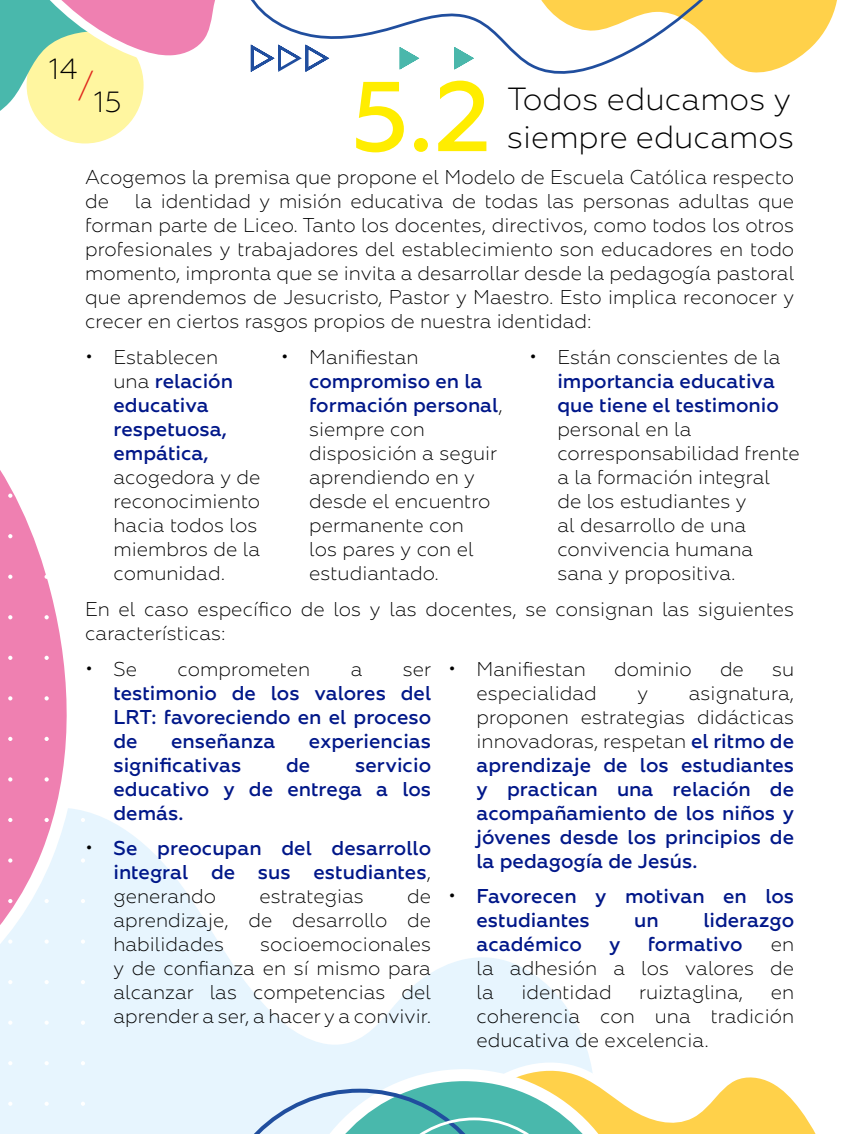
<style>
.page{position:relative;width:851px;height:1134px;background:#fff}
.page>*{position:absolute;margin:0;border:0;box-sizing:border-box;transform-origin:0 0}
.t1{font:500 98.8px "Geometria";color:#ffed00}
.t2{font:300 32px/38.4px "Geometria";color:#000}
.t3{font:300 32px "Geometria";color:#df271c}
.t4{font:300 29.2px "Geometria";color:#000}
.t5{font:300 20px/24px "Geometria";color:#000}
.t6{font:500 20px/24px "Geometria";color:#001789;text-align:justify}
.s1{font-weight:300;color:#000}
.s2{font-weight:500;color:#001789}
</style>
<div class="page">
<svg style="left:0;top:814px;width:587px;height:320px"></svg>
<div style="left:27px;top:27px;width:116px;height:116px;background:#fff6a0;border-radius:50%"></div>
<svg style="left:761px;top:0;width:76px;height:73px"></svg>
<svg style="left:213px;top:1048px;width:603px;height:86px"></svg>
<svg style="left:0;top:470px;width:93px;height:586px"></svg>
<svg style="left:0;top:0;width:215px;height:129px"></svg>
<svg style="left:250px;top:0;width:511px;height:74px"></svg>
<svg style="left:8px;top:1101px;width:4px;height:5px"></svg>
<svg style="left:8px;top:1061px;width:4px;height:4px"></svg>
<svg style="left:8px;top:1020px;width:4px;height:5px"></svg>
<svg style="left:8px;top:980px;width:4px;height:4px"></svg>
<svg style="left:8px;top:939px;width:4px;height:5px"></svg>
<svg style="left:8px;top:899px;width:4px;height:4px"></svg>
<svg style="left:8px;top:858px;width:4px;height:5px"></svg>
<svg style="left:8px;top:818px;width:4px;height:4px"></svg>
<svg style="left:8px;top:777px;width:4px;height:4px"></svg>
<svg style="left:8px;top:737px;width:4px;height:4px"></svg>
<svg style="left:8px;top:696px;width:4px;height:4px"></svg>
<svg style="left:8px;top:656px;width:4px;height:4px"></svg>
<svg style="left:8px;top:615px;width:4px;height:4px"></svg>
<svg style="left:8px;top:575px;width:4px;height:4px"></svg>
<svg style="left:8px;top:534px;width:4px;height:4px"></svg>
<svg style="left:8px;top:494px;width:4px;height:4px"></svg>
<svg style="left:45px;top:1101px;width:4px;height:5px"></svg>
<svg style="left:45px;top:1061px;width:4px;height:4px"></svg>
<svg style="left:45px;top:1020px;width:4px;height:5px"></svg>
<svg style="left:45px;top:980px;width:4px;height:4px"></svg>
<svg style="left:45px;top:939px;width:4px;height:5px"></svg>
<svg style="left:45px;top:899px;width:4px;height:4px"></svg>
<svg style="left:45px;top:858px;width:4px;height:5px"></svg>
<svg style="left:45px;top:818px;width:4px;height:4px"></svg>
<svg style="left:45px;top:777px;width:4px;height:4px"></svg>
<svg style="left:45px;top:737px;width:4px;height:4px"></svg>
<svg style="left:45px;top:696px;width:4px;height:4px"></svg>
<svg style="left:45px;top:656px;width:4px;height:4px"></svg>
<svg style="left:45px;top:615px;width:4px;height:4px"></svg>
<svg style="left:45px;top:575px;width:4px;height:4px"></svg>
<svg style="left:45px;top:534px;width:4px;height:4px"></svg>
<svg style="left:45px;top:494px;width:4px;height:4px"></svg>
<svg style="left:81px;top:1101px;width:4px;height:5px"></svg>
<svg style="left:81px;top:1061px;width:4px;height:4px"></svg>
<svg style="left:81px;top:1020px;width:4px;height:5px"></svg>
<svg style="left:81px;top:980px;width:4px;height:4px"></svg>
<svg style="left:81px;top:939px;width:4px;height:5px"></svg>
<svg style="left:81px;top:899px;width:4px;height:4px"></svg>
<svg style="left:81px;top:858px;width:4px;height:5px"></svg>
<svg style="left:81px;top:818px;width:4px;height:4px"></svg>
<svg style="left:81px;top:777px;width:4px;height:4px"></svg>
<svg style="left:81px;top:737px;width:4px;height:4px"></svg>
<svg style="left:81px;top:696px;width:4px;height:4px"></svg>
<svg style="left:81px;top:656px;width:4px;height:4px"></svg>
<svg style="left:81px;top:615px;width:4px;height:4px"></svg>
<svg style="left:81px;top:575px;width:4px;height:4px"></svg>
<svg style="left:81px;top:534px;width:4px;height:4px"></svg>
<svg style="left:81px;top:494px;width:4px;height:4px"></svg>
<h3 class="t4" style="left:49px;top:52px;width:30px">14</h3>
<h2 class="t3" style="left:78px;top:66px;width:17px">/</h2>
<h3 class="t4" style="left:94px;top:85px;width:29px">15</h3>
<h1 class="t1" style="left:351px;top:59px;width:142px">5.2</h1>
<h2 class="t2" style="left:507px;top:79px;width:288px">Todos educamos y siempre educamos</h2>
<p class="t5" style="left:85px;top:165px;width:710px">Acogemos la premisa que propone el Modelo de Escuela Católica respecto de</p>
<p class="t5" style="left:85px;top:189px;width:710px;text-align:justify;text-indent:50px">la identidad y misión educativa de todas las personas adultas que forman parte de Liceo. Tanto los docentes, directivos, como todos los otros profesionales y trabajadores del establecimiento son educadores en todo momento, impronta que se invita a desarrollar desde la pedagogía pastoral que aprendemos de Jesucristo, Pastor y Maestro. Esto implica reconocer y crecer en ciertos rasgos propios de nuestra identidad:</p>
<p class="t6" style="left:113px;top:345px;width:121px;text-align:left;text-indent:-28px"><span class="s1">• Establecen una</span> relación educativa respetuosa, empática,</p>
<p class="t5" style="left:113px;top:465px;width:148px">acogedora y de reconocimiento hacia todos los miembros de la comunidad.</p>
<p class="t5" style="left:281px;top:345px;width:139px">• Manifiestan</p>
<p class="t5" style="left:309px;top:369px;width:195px"><span class="s2">compromiso en la formación personal</span>, siempre con disposición a seguir aprendiendo en y desde el encuentro permanente con<br>los pares y con el estudiantado.</p>
<p class="t5" style="left:529px;top:345px;width:253px">• Están conscientes de la</p>
<p class="t6" style="left:557px;top:369px;width:223px">importancia educativa que tiene el testimonio</p>
<p class="t5" style="left:557px;top:417px;width:244px">personal en la corresponsabilidad frente a la formación integral<br>de los estudiantes y<br>al desarrollo de una convivencia humana sana y propositiva.</p>
<p class="t5" style="left:85px;top:597px;width:710px">En el caso específico de los y las docentes, se consignan las siguientes características:</p>
<p class="t5" style="left:85px;top:657px;width:54px">• Se</p>
<p class="t5" style="left:178px;top:657px;width:134px">comprometen</p>
<p class="t5" style="left:350px;top:657px;width:13px">a</p>
<p class="t5" style="left:403px;top:657px;width:30px">ser</p>
<p class="t6" style="left:113px;top:681px;width:319px">testimonio de los valores del LRT: favoreciendo en el proceso de</p>
<p class="t6" style="left:171px;top:729px;width:106px">enseñanza</p>
<p class="t6" style="left:309px;top:729px;width:124px">experiencias</p>
<p class="t6" style="left:113px;top:753px;width:129px">significativas</p>
<p class="t6" style="left:286px;top:753px;width:26px">de</p>
<p class="t6" style="left:113px;top:753px;width:319px;text-indent:242px">servicio educativo y de entrega a los demás.</p>
<p class="t6" style="left:113px;top:836px;width:319px;text-indent:-28px"><span class="s1">•</span> Se preocupan del desarrollo integral de sus estudiantes<span class="s1">, generando</span></p>
<p class="t5" style="left:259px;top:884px;width:106px">estrategias</p>
<p class="t5" style="left:113px;top:884px;width:319px;text-align:justify;text-indent:294px">de aprendizaje, de desarrollo de habilidades</p>
<p class="t5" style="left:113px;top:932px;width:319px;text-align:justify;text-indent:147px">socioemocionales y de confianza en sí mismo para alcanzar las competencias del aprender a ser, a hacer y a convivir.</p>
<p class="t5" style="left:448px;top:657px;width:139px">• Manifiestan</p>
<p class="t5" style="left:614px;top:657px;width:79px">dominio</p>
<p class="t5" style="left:720px;top:657px;width:25px">de</p>
<p class="t5" style="left:772px;top:657px;width:24px">su</p>
<p class="t5" style="left:476px;top:681px;width:122px">especialidad</p>
<p class="t5" style="left:637px;top:681px;width:12px">y</p>
<p class="t6" style="left:476px;top:681px;width:319px;text-indent:212px"><span class="s1">asignatura, proponen estrategias didácticas innovadoras, respetan</span> el ritmo de aprendizaje de los estudiantes y practican una relación de acompañamiento de los niños y jóvenes desde los principios de la pedagogía de Jesús.</p>
<p class="t6" style="left:476px;top:884px;width:319px;text-indent:-28px"><span class="s1">•</span> Favorecen y motivan en los estudiantes</p>
<p class="t6" style="left:634px;top:908px;width:26px">un</p>
<p class="t6" style="left:703px;top:908px;width:92px">liderazgo</p>
<p class="t6" style="left:476px;top:932px;width:107px">académico</p>
<p class="t6" style="left:609px;top:932px;width:13px">y</p>
<p class="t6" style="left:647px;top:932px;width:96px">formativo</p>
<p class="t5" style="left:476px;top:932px;width:319px;text-align:justify;text-indent:294px">en la adhesión a los valores de la</p>
<p class="t5" style="left:521px;top:980px;width:92px">identidad</p>
<p class="t5" style="left:639px;top:980px;width:106px">ruiztaglina,</p>
<p class="t5" style="left:476px;top:980px;width:319px;text-align:justify;text-indent:294px">en coherencia con una tradición educativa de excelencia.</p>
</div>
